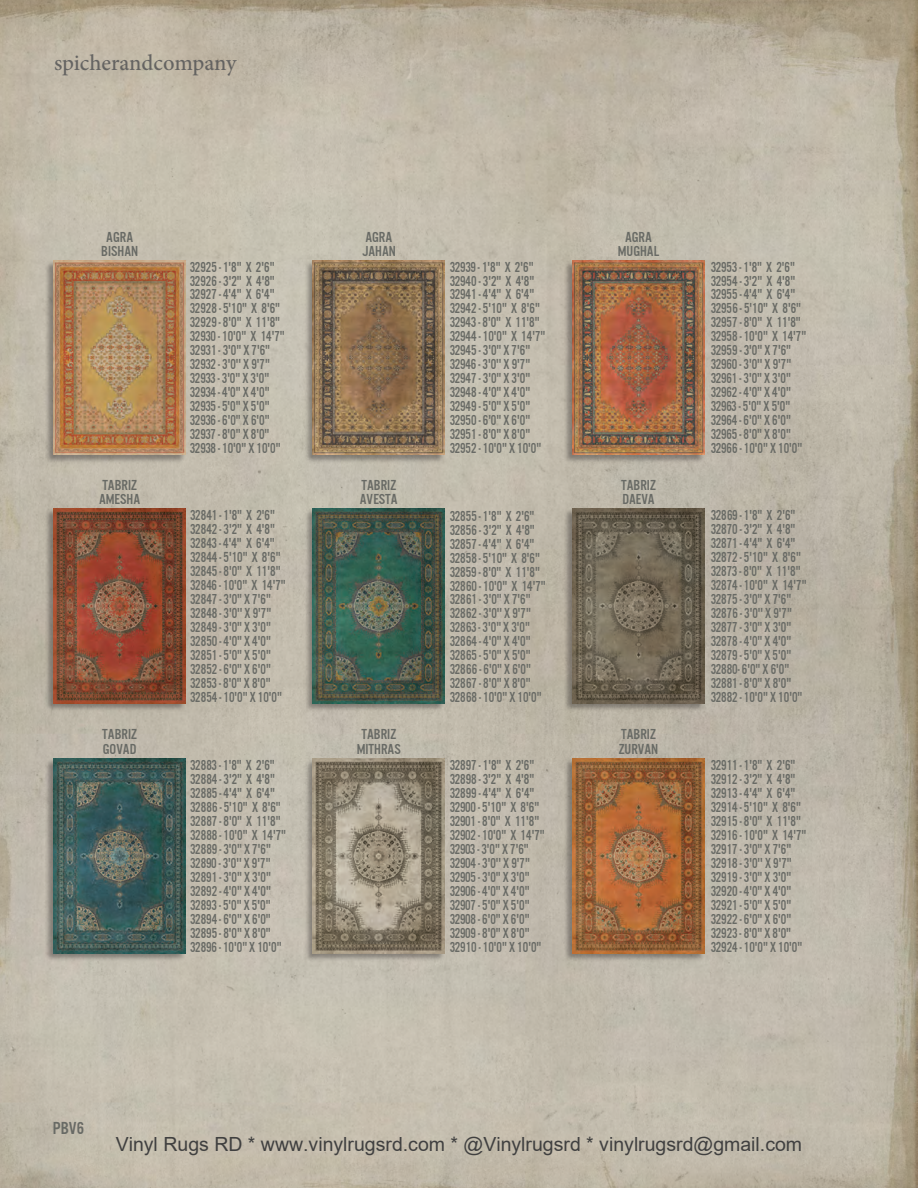
<style>
.page{position:relative;width:918px;height:1188px;background:#fff}
.page>*{position:absolute;margin:0;border:0;box-sizing:border-box;transform-origin:0 0}
.t1{font:500 22.5px "Minion Pro";letter-spacing:-.005em;color:#5a5a5a}
.t2{font:19.5px "Arial";color:#404040}
.t3{font:18px "U.S.101";color:#686a65}
.t4{font:15px/14px "U.S.101";color:#686a65;scale:.9 1}
.t5{font:15px "U.S.101";color:#686a65}
</style>
<div class="page">
<img style="left:0;top:0;width:918px;height:1188px">
<div style="left:45px;top:509px;width:141px;height:203px;background:#231f20;opacity:.4"></div>
<img style="left:54px;top:509px;width:132px;height:194px">
<div style="left:304px;top:509px;width:141px;height:203px;background:#231f20;opacity:.4"></div>
<img style="left:313px;top:509px;width:132px;height:194px">
<div style="left:564px;top:509px;width:140px;height:203px;background:#231f20;opacity:.4"></div>
<img style="left:573px;top:509px;width:131px;height:194px">
<div style="left:45px;top:759px;width:141px;height:203px;background:#231f20;opacity:.4"></div>
<img style="left:54px;top:759px;width:132px;height:194px">
<div style="left:304px;top:759px;width:141px;height:203px;background:#231f20;opacity:.4"></div>
<img style="left:313px;top:759px;width:132px;height:194px">
<div style="left:564px;top:759px;width:140px;height:203px;background:#231f20;opacity:.4"></div>
<img style="left:573px;top:759px;width:131px;height:194px">
<div style="left:45px;top:260px;width:141px;height:203px;background:#231f20;opacity:.4"></div>
<img style="left:54px;top:260px;width:132px;height:194px">
<div style="left:304px;top:260px;width:141px;height:203px;background:#231f20;opacity:.4"></div>
<img style="left:313px;top:260px;width:132px;height:194px">
<div style="left:564px;top:260px;width:140px;height:203px;background:#231f20;opacity:.4"></div>
<img style="left:573px;top:260px;width:131px;height:194px">
<h1 class="t1" style="left:54px;top:48px;width:184px">spicherandcompany</h1>
<p class="t5" style="left:106px;top:229px;width:28px">AGRA</p>
<p class="t5" style="left:365px;top:229px;width:28px">AGRA</p>
<p class="t5" style="left:625px;top:229px;width:28px">AGRA</p>
<p class="t5" style="left:101px;top:243px;width:38px">BISHAN</p>
<p class="t5" style="left:362px;top:243px;width:36px">JAHAN</p>
<p class="t5" style="left:618px;top:243px;width:43px">MUGHAL</p>
<p class="t4" style="left:190px;top:259px;width:107px">32925 - 1'8" X 2'6"<br>32926 - 3'2" X 4'8"<br>32927 - 4'4" X 6'4"<br>32928 - 5'10" X 8'6"<br>32929 - 8'0" X 11'8"<br>32930 - 10'0" X 14'7"<br>32931 - 3'0" X 7'6"<br>32932 - 3'0'' X 9'7"<br>32933 - 3'0" X 3'0"<br>32934 - 4'0" X 4'0"<br>32935 - 5'0" X 5'0"<br>32936 - 6'0" X 6'0"<br>32937 - 8'0" X 8'0"<br>32938 - 10'0" X 10'0"</p>
<p class="t4" style="left:450px;top:259px;width:108px">32939 - 1'8" X 2'6"<br>32940 - 3'2" X 4'8"<br>32941 - 4'4" X 6'4"<br>32942 - 5'10" X 8'6"<br>32943 - 8'0" X 11'8"<br>32944 - 10'0" X 14'7"<br>32945 - 3'0" X 7'6"<br>32946 - 3'0'' X 9'7"<br>32947 - 3'0" X 3'0"<br>32948 - 4'0" X 4'0"<br>32949 - 5'0" X 5'0"<br>32950 - 6'0" X 6'0"<br>32951 - 8'0" X 8'0"<br>32952 - 10'0" X 10'0"</p>
<p class="t4" style="left:711px;top:259px;width:108px">32953 - 1'8" X 2'6"<br>32954 - 3'2" X 4'8"<br>32955 - 4'4" X 6'4"<br>32956 - 5'10" X 8'6"<br>32957 - 8'0" X 11'8"<br>32958 - 10'0" X 14'7"<br>32959 - 3'0" X 7'6"<br>32960 - 3'0'' X 9'7"<br>32961 - 3'0" X 3'0"<br>32962 - 4'0" X 4'0"<br>32963 - 5'0" X 5'0"<br>32964 - 6'0" X 6'0"<br>32965 - 8'0" X 8'0"<br>32966 - 10'0" X 10'0"</p>
<p class="t5" style="left:102px;top:477px;width:36px">TABRIZ</p>
<p class="t5" style="left:361px;top:477px;width:36px">TABRIZ</p>
<p class="t5" style="left:621px;top:477px;width:36px">TABRIZ</p>
<p class="t5" style="left:99px;top:492px;width:43px">AMESHA</p>
<p class="t5" style="left:360px;top:492px;width:39px">AVESTA</p>
<p class="t5" style="left:622px;top:492px;width:34px">DAEVA</p>
<p class="t4" style="left:190px;top:508px;width:108px">32841 - 1'8" X 2'6"<br>32842 - 3'2" X 4'8"<br>32843 - 4'4" X 6'4"<br>32844 - 5'10" X 8'6"<br>32845 - 8'0" X 11'8"<br>32846 - 10'0" X 14'7"<br>32847 - 3'0" X 7'6"<br>32848 - 3'0'' X 9'7"<br>32849 - 3'0" X 3'0"<br>32850 - 4'0" X 4'0"<br>32851 - 5'0" X 5'0"<br>32852 - 6'0" X 6'0"<br>32853 - 8'0" X 8'0"<br>32854 - 10'0" X 10'0"</p>
<p class="t4" style="left:450px;top:509px;width:108px">32855 - 1'8" X 2'6"<br>32856 - 3'2" X 4'8"<br>32857 - 4'4" X 6'4"<br>32858 - 5'10" X 8'6"<br>32859 - 8'0" X 11'8"<br>32860 - 10'0" X 14'7"<br>32861 - 3'0" X 7'6"<br>32862 - 3'0'' X 9'7"<br>32863 - 3'0" X 3'0"<br>32864 - 4'0" X 4'0"<br>32865 - 5'0" X 5'0"<br>32866 - 6'0" X 6'0"<br>32867 - 8'0" X 8'0"<br>32868 - 10'0" X 10'0"</p>
<p class="t4" style="left:711px;top:508px;width:108px">32869 - 1'8" X 2'6"<br>32870 - 3'2" X 4'8"<br>32871 - 4'4" X 6'4"<br>32872 - 5'10" X 8'6"<br>32873 - 8'0" X 11'8"<br>32874 - 10'0" X 14'7"<br>32875 - 3'0" X 7'6"<br>32876 - 3'0'' X 9'7"<br>32877 - 3'0" X 3'0"<br>32878 - 4'0" X 4'0"<br>32879 - 5'0" X 5'0"<br>32880- 6'0" X 6'0"<br>32881 - 8'0" X 8'0"<br>32882 - 10'0" X 10'0"</p>
<p class="t5" style="left:102px;top:727px;width:36px">TABRIZ</p>
<p class="t5" style="left:361px;top:727px;width:36px">TABRIZ</p>
<p class="t5" style="left:621px;top:727px;width:36px">TABRIZ</p>
<p class="t5" style="left:103px;top:741px;width:35px">GOVAD</p>
<p class="t5" style="left:357px;top:741px;width:45px">MITHRAS</p>
<p class="t5" style="left:619px;top:741px;width:41px">ZURVAN</p>
<p class="t4" style="left:190px;top:758px;width:108px">32883 - 1'8" X 2'6"<br>32884 - 3'2" X 4'8"<br>32885 - 4'4" X 6'4"<br>32886 - 5'10" X 8'6"<br>32887 - 8'0" X 11'8"<br>32888 - 10'0" X 14'7"<br>32889 - 3'0" X 7'6"<br>32890 - 3'0'' X 9'7"<br>32891 - 3'0" X 3'0"<br>32892 - 4'0" X 4'0"<br>32893 - 5'0" X 5'0"<br>32894 - 6'0" X 6'0"<br>32895 - 8'0" X 8'0"<br>32896 - 10'0" X 10'0"</p>
<p class="t4" style="left:450px;top:758px;width:107px">32897 - 1'8" X 2'6"<br>32898 - 3'2" X 4'8"<br>32899 - 4'4" X 6'4"<br>32900 - 5'10" X 8'6"<br>32901 - 8'0" X 11'8"<br>32902 - 10'0" X 14'7"<br>32903 - 3'0" X 7'6"<br>32904 - 3'0'' X 9'7"<br>32905 - 3'0" X 3'0"<br>32906 - 4'0" X 4'0"<br>32907 - 5'0" X 5'0"<br>32908 - 6'0" X 6'0"<br>32909 - 8'0" X 8'0"<br>32910 - 10'0" X 10'0"</p>
<p class="t4" style="left:711px;top:758px;width:108px">32911 - 1'8" X 2'6"<br>32912 - 3'2" X 4'8"<br>32913 - 4'4" X 6'4"<br>32914 - 5'10" X 8'6"<br>32915 - 8'0" X 11'8"<br>32916 - 10'0" X 14'7"<br>32917 - 3'0" X 7'6"<br>32918 - 3'0'' X 9'7"<br>32919 - 3'0" X 3'0"<br>32920 - 4'0" X 4'0"<br>32921 - 5'0" X 5'0"<br>32922 - 6'0" X 6'0"<br>32923 - 8'0" X 8'0"<br>32924 - 10'0" X 10'0"</p>
<p class="t3" style="left:53px;top:1119px;width:33px">pbv6</p>
<h2 class="t2" style="left:116px;top:1131px;width:688px">Vinyl Rugs RD * www.vinylrugsrd.com * @Vinylrugsrd * vinylrugsrd@gmail.com</h2>
</div>
